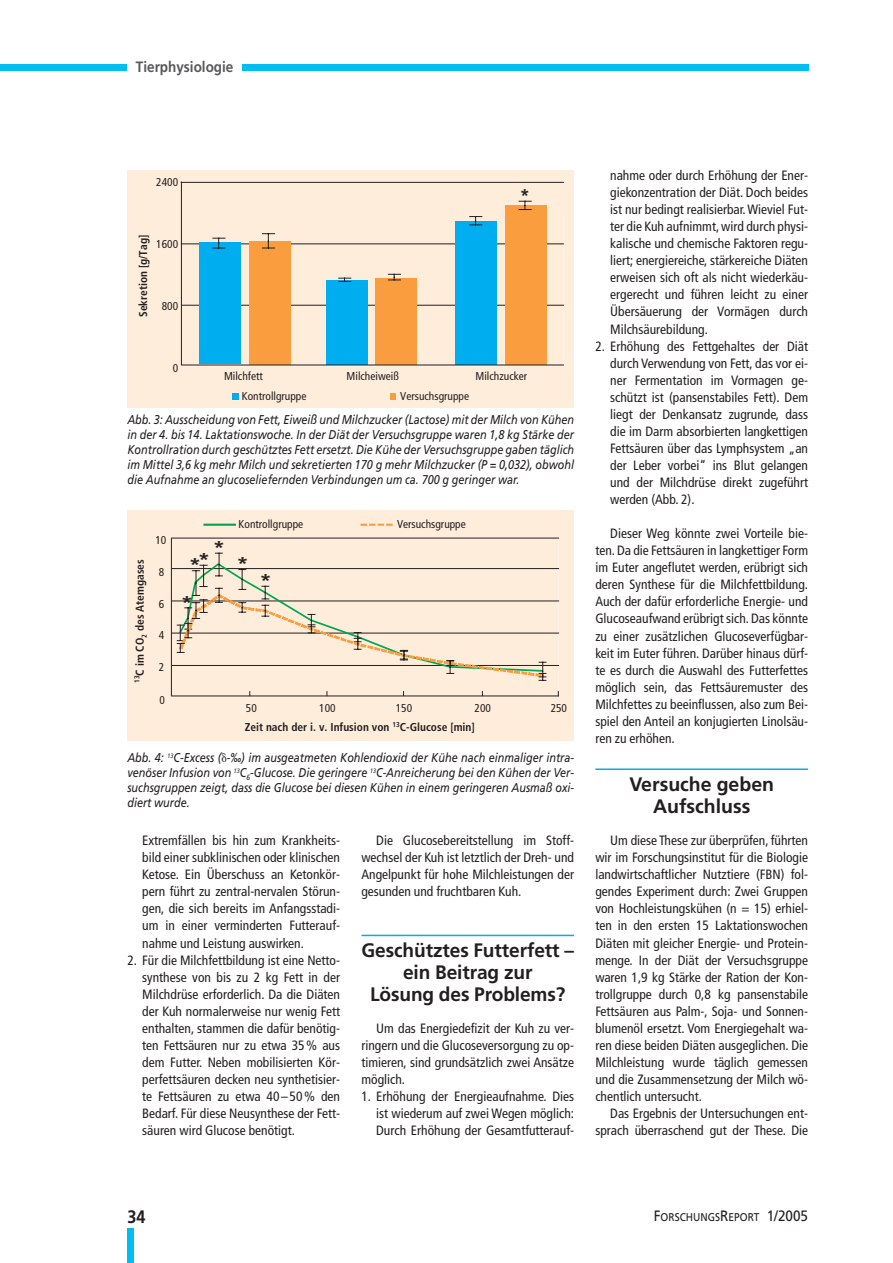
<style>
.page{position:relative;width:893px;height:1263px;background:#fff}
.page>*{position:absolute;margin:0;border:0;box-sizing:border-box;transform-origin:0 0}
.t1{font:700 condensed 19.95px "Frutiger";color:#231f20;scale:1.26 1}
.t2{font:700 condensed 19.95px "Frutiger";color:#231f20;scale:1.04 1}
.t3{font:700 19.5px/21.8px "Frutiger";letter-spacing:-.005em;color:#231f20;text-align:center}
.t4{font:700 18px "Frutiger";color:#231f20;scale:.9 1}
.t5{font:700 15px "Frutiger";color:#58595b;scale:.9 1}
.t6{font:condensed 13.5px/17.1px "Frutiger";color:#231f20;text-align:justify}
.t7{font:italic 12.75px/15px "Frutiger";color:#231f20;text-align:justify;scale:.85 1}
.t8{font:condensed 11.4px "Frutiger";color:#231f20}
.t9{font:700 condensed 11.4px "Frutiger";color:#231f20}
.t10{font:11.25px "Frutiger";color:#231f20;scale:.9 1}
.s1{font-family:"Mathematical Pi One";font-style:normal}
.s2{font-size:15px}
</style>
<div class="page">
<div style="left:0;top:64px;width:808px;height:6px;background:#00bdf2"></div>
<div style="left:127px;top:60px;width:115px;height:17px;background:#fff"></div>
<div style="left:127px;top:1229px;width:7px;height:34px;background:#00bdf2"></div>
<hr style="left:361px;top:935px;width:213px;height:1px;background:#00aeef">
<hr style="left:595px;top:768px;width:213px;height:2px;background:#00aeef">
<div style="left:127px;top:510px;width:447px;height:231px;background:#ffeddb"></div>
<hr style="left:171px;top:538px;width:1px;height:158px;background:#231f20">
<hr style="left:172px;top:665px;width:386px;height:1px;background:#231f20">
<hr style="left:172px;top:633px;width:386px;height:1px;background:#231f20">
<hr style="left:172px;top:601px;width:386px;height:1px;background:#231f20">
<hr style="left:172px;top:568px;width:386px;height:1px;background:#231f20">
<hr style="left:172px;top:538px;width:386px;height:1px;background:#231f20">
<hr style="left:172px;top:696px;width:386px;height:1px;background:#231f20">
<svg style="left:177px;top:553px;width:369px;height:128px"></svg>
<hr style="left:204px;top:524px;width:31px;height:2px;background:#00a650">
<svg style="left:361px;top:524px;width:31px;height:2px"></svg>
<div style="left:127px;top:170px;width:447px;height:238px;background:#ffeddb"></div>
<hr style="left:181px;top:182px;width:1px;height:183px;background:#231f20">
<hr style="left:182px;top:305px;width:381px;height:1px;background:#231f20">
<hr style="left:181px;top:244px;width:382px;height:1px;background:#231f20">
<hr style="left:181px;top:182px;width:382px;height:1px;background:#231f20">
<svg style="left:232px;top:393px;width:6px;height:6px"></svg>
<svg style="left:390px;top:393px;width:5px;height:6px"></svg>
<div style="left:199px;top:242px;width:42px;height:122px;background:#00aeef"></div>
<div style="left:249px;top:241px;width:41px;height:123px;background:#f99d3e"></div>
<div style="left:326px;top:280px;width:41px;height:84px;background:#00aeef"></div>
<div style="left:375px;top:278px;width:42px;height:86px;background:#f99d3e"></div>
<div style="left:455px;top:221px;width:42px;height:143px;background:#00aeef"></div>
<div style="left:504px;top:205px;width:42px;height:159px;background:#f99d3e"></div>
<hr style="left:182px;top:365px;width:381px;height:1px;background:#231f20">
<svg style="left:213px;top:238px;width:12px;height:11px"></svg>
<svg style="left:339px;top:278px;width:12px;height:4px"></svg>
<svg style="left:388px;top:274px;width:12px;height:7px"></svg>
<svg style="left:470px;top:216px;width:12px;height:10px"></svg>
<svg style="left:519px;top:201px;width:12px;height:9px"></svg>
<svg style="left:262px;top:233px;width:12px;height:16px"></svg>
<p class="t5" style="left:136px;top:61px;width:110px">Tierphysiologie</p>
<p class="t8" style="left:156px;top:177px;width:23px">2400</p>
<p class="t9" style="left:139px;top:317px;width:84px;rotate:-90deg">Sekretion [g/Tag]</p>
<p class="t8" style="left:156px;top:240px;width:23px">1600</p>
<p class="t8" style="left:162px;top:301px;width:18px">800</p>
<p class="t8" style="left:173px;top:364px;width:7px">0</p>
<p class="t8" style="left:224px;top:371px;width:40px">Milchfett</p>
<p class="t8" style="left:346px;top:371px;width:54px">Milcheiweiß</p>
<h1 class="t2" style="left:519px;top:188px;width:12px">*</h1>
<p class="t8" style="left:475px;top:371px;width:53px">Milchzucker</p>
<p class="t8" style="left:242px;top:391px;width:66px">Kontrollgruppe</p>
<p class="t8" style="left:400px;top:391px;width:70px">Versuchsgruppe</p>
<p class="t7" style="left:127px;top:413px;width:527px">Abb. 3: Ausscheidung von Fett, Eiweiß und Milchzucker (Lactose) mit der Milch von Kühen in der 4. bis 14. Laktationswoche. In der Diät der Versuchsgruppe waren 1,8 kg Stärke der Kontrollration durch geschütztes Fett ersetzt. Die Kühe der Versuchsgruppe gaben täglich im Mittel 3,6 kg mehr Milch und sekretierten 170 g mehr Milchzucker (P = 0,032), obwohl die Aufnahme an glucoseliefernden Verbindungen um ca. 700 g geringer war.</p>
<p class="t9" style="left:135px;top:683px;width:125px;rotate:-90deg"><sup>13</sup>C im CO<sub>2</sub> des Atemgases</p>
<p class="t8" style="left:155px;top:535px;width:12px">10</p>
<p class="t8" style="left:159px;top:568px;width:7px">8</p>
<p class="t8" style="left:159px;top:600px;width:7px">6</p>
<p class="t8" style="left:159px;top:630px;width:7px">4</p>
<p class="t8" style="left:159px;top:663px;width:7px">2</p>
<p class="t8" style="left:159px;top:695px;width:7px">0</p>
<h1 class="t1" style="left:213px;top:540px;width:12px">*</h1>
<h1 class="t1" style="left:188px;top:554px;width:19px">**</h1>
<h1 class="t1" style="left:180px;top:595px;width:12px">*</h1>
<p class="t8" style="left:238px;top:520px;width:66px">Kontrollgruppe</p>
<h1 class="t1" style="left:236px;top:556px;width:12px">*</h1>
<h1 class="t1" style="left:259px;top:573px;width:12px">*</h1>
<p class="t8" style="left:397px;top:520px;width:70px">Versuchsgruppe</p>
<p class="t8" style="left:246px;top:703px;width:12px">50</p>
<p class="t8" style="left:319px;top:703px;width:18px">100</p>
<p class="t8" style="left:396px;top:703px;width:18px">150</p>
<p class="t8" style="left:474px;top:703px;width:18px">200</p>
<p class="t8" style="left:550px;top:703px;width:18px">250</p>
<p class="t9" style="left:245px;top:722px;width:232px">Zeit nach der i. v. Infusion von <sup>13</sup>C-Glucose [min]</p>
<p class="t7" style="left:127px;top:751px;width:527px">Abb. 4: <sup>13</sup>C-Excess (<span class="s1">-</span>-‰) im ausgeatmeten Kohlendioxid der Kühe nach einmaliger intra&shy;venöser Infusion von <sup>13</sup>C<sub>6</sub>-Glucose. Die geringere <sup>13</sup>C-Anreicherung bei den Kühen der Ver&shy;suchsgruppen zeigt, dass die Glucose bei diesen Kühen in einem geringeren Ausmaß oxi&shy;diert wurde.</p>
<p class="t6" style="left:142px;top:833px;width:199px">Extremfällen bis hin zum Krankheits&shy;bild einer subklinischen oder klinischen Ketose. Ein Überschuss an Ketonkör&shy;pern führt zu zentral-nervalen Störun&shy;gen, die sich bereits im Anfangsstadi&shy;um in einer verminderten Futterauf&shy;nahme und Leistung auswirken.</p>
<p class="t6" style="left:142px;top:952px;width:199px;text-indent:-15px">2. Für die Milchfettbildung ist eine Netto&shy;synthese von bis zu 2 kg Fett in der Milchdrüse erforderlich. Da die Diäten der Kuh normalerweise nur wenig Fett enthalten, stammen die dafür benötig&shy;ten Fettsäuren nur zu etwa 35 % aus dem Futter. Neben mobilisierten Kör&shy;perfettsäuren decken neu synthetisier&shy;te Fettsäuren zu etwa 40 – 50 % den Bedarf. Für diese Neusynthese der Fett&shy;säuren wird Glucose benötigt.</p>
<p class="t6" style="left:361px;top:833px;width:214px;text-indent:15px">Die Glucosebereitstellung im Stoff&shy;wechsel der Kuh ist letztlich der Dreh- und Angelpunkt für hohe Milchleistungen der gesunden und fruchtbaren Kuh.</p>
<h2 class="t3" style="left:361px;top:941px;width:214px">Geschütztes Futterfett – ein Beitrag zur<br>Lösung des Problems?</h2>
<p class="t6" style="left:361px;top:1021px;width:214px;text-indent:15px">Um das Energiedefizit der Kuh zu ver&shy;ringern und die Glucoseversorgung zu op&shy;timieren, sind grundsätzlich zwei Ansätze möglich.</p>
<p class="t6" style="left:376px;top:1089px;width:199px;text-indent:-15px">1. Erhöhung der Energieaufnahme. Dies ist wiederum auf zwei Wegen möglich:<br>Durch Erhöhung der Gesamtfutterauf-</p>
<p class="t6" style="left:610px;top:168px;width:199px">nahme oder durch Erhöhung der Ener&shy;giekonzentration der Diät. Doch beides ist nur bedingt realisierbar. Wieviel Fut&shy;ter die Kuh aufnimmt, wird durch physi&shy;kalische und chemische Faktoren regu&shy;liert; energiereiche, stärkereiche Diäten erweisen sich oft als nicht wiederkäu&shy;ergerecht und führen leicht zu einer Übersäuerung der Vormägen durch Milchsäurebildung.</p>
<p class="t6" style="left:610px;top:338px;width:199px;text-indent:-15px">2. Erhöhung des Fettgehaltes der Diät durch Verwendung von Fett, das vor ei&shy;ner Fermentation im Vormagen ge&shy;schützt ist (pansenstabiles Fett). Dem liegt der Denkansatz zugrunde, dass die im Darm absorbierten langkettigen Fettsäuren über das Lymphsystem „an der Leber vorbei“ ins Blut gelangen und der Milchdrüse direkt zugeführt werden (Abb. 2).</p>
<p class="t6" style="left:595px;top:526px;width:214px;text-indent:15px">Dieser Weg könnte zwei Vorteile bie&shy;ten. Da die Fettsäuren in langkettiger Form im Euter angeflutet werden, erübrigt sich deren Synthese für die Milchfettbildung.<br>Auch der dafür erforderliche Energie- und Glucoseaufwand erübrigt sich. Das könnte zu einer zusätzlichen Glucoseverfügbar&shy;keit im Euter führen. Darüber hinaus dürf&shy;te es durch die Auswahl des Futterfettes möglich sein, das Fettsäuremuster des Milchfettes zu beeinflussen, also zum Bei&shy;spiel den Anteil an konjugierten Linolsäu&shy;ren zu erhöhen.</p>
<h2 class="t3" style="left:629px;top:775px;width:146px">Versuche geben<br>Aufschluss</h2>
<p class="t6" style="left:595px;top:833px;width:214px;text-indent:15px">Um diese These zur überprüfen, führten wir im Forschungsinstitut für die Biologie landwirtschaftlicher Nutztiere (FBN) fol&shy;gendes Experiment durch: Zwei Gruppen von Hochleistungskühen (n = 15) erhiel&shy;ten in den ersten 15 Laktationswochen Diäten mit gleicher Energie- und Protein&shy;menge. In der Diät der Versuchsgruppe waren 1,9 kg Stärke der Ration der Kon&shy;trollgruppe durch 0,8 kg pansenstabile Fettsäuren aus Palm-, Soja- und Sonnen&shy;blumenöl ersetzt. Vom Energiegehalt wa&shy;ren diese beiden Diäten ausgeglichen. Die Milchleistung wurde täglich gemessen und die Zusammensetzung der Milch wö&shy;chentlich untersucht.</p>
<p class="t6" style="left:595px;top:1106px;width:214px;text-align:right">Das Ergebnis der Untersuchungen ent&shy;sprach überraschend gut der These. Die</p>
<h3 class="t4" style="left:127px;top:1210px;width:22px">34</h3>
<p class="t10" style="left:654px;top:1213px;width:173px"><span class="s2">F</span>ORSCHUNGS<span class="s2">R</span>EPORT <span class="s2">1/2005</span></p>
</div>
